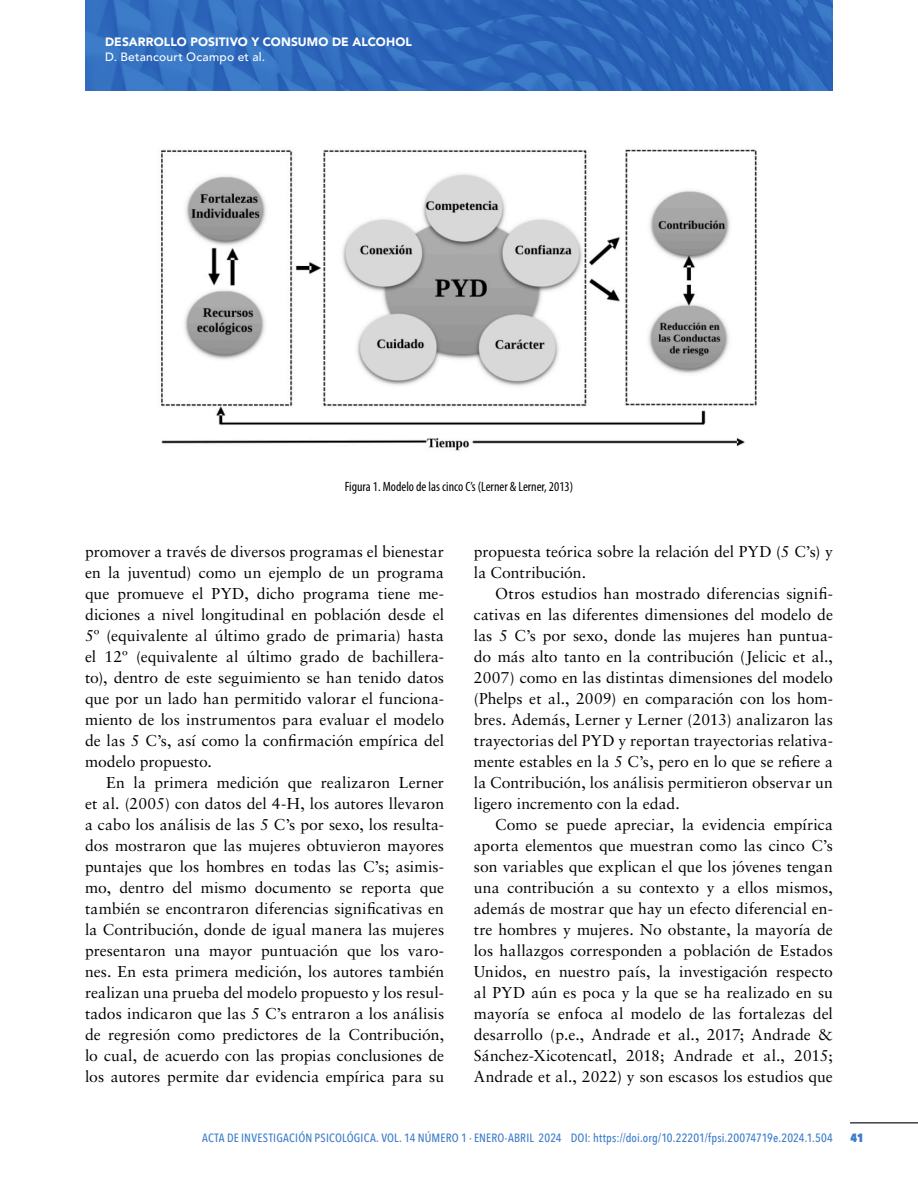
<style>
.page{position:relative;width:918px;height:1188px;background:#fff}
.page>*{position:absolute;margin:0;border:0;box-sizing:border-box;transform-origin:0 0}
.TEXTO{font:15.75px/21px "Sabon LT Std";color:#000;text-align:justify}
.figuras{font:condensed 13.5px "Myriad Pro";color:#000}
.t1{font:500 12px "Avenir Next Condensed";letter-spacing:.015em;color:#3c7cc9}
.t2{font:900 12px "Avenir LT Std";letter-spacing:.01em;color:#fff}
.t3{font:500 12px "Avenir LT Std";letter-spacing:.025em;color:#fff}
.t4{font:800 12px "Avenir Next Condensed";color:#3c7cc9}
</style>
<div class="page">
<img style="left:85px;top:0;width:748px;height:91px">
<hr style="left:850px;top:1122px;width:68px;height:1px;background:#000">
<img style="left:161px;top:149px;width:596px;height:302px">
<p class="t2" style="left:105px;top:35px;width:308px">DESARROLLO POSITIVO Y CONSUMO DE ALCOHOL</p>
<p class="t3" style="left:105px;top:50px;width:162px">D. Betancourt Ocampo et al.</p>
<p class="figuras" style="left:345px;top:479px;width:230px">Figura 1. Modelo de las cinco C’s (Lerner &amp; Lerner, 2013)</p>
<p class="TEXTO" style="left:85px;top:541px;width:361px">promover a través de diversos programas el bienestar en la juventud) como un ejemplo de un programa que promueve el PYD, dicho programa tiene me&shy;diciones a nivel longitudinal en población desde el 5º (equivalente al último grado de primaria) hasta el 12º (equivalente al último grado de bachillera&shy;to), dentro de este seguimiento se han tenido datos que por un lado han permitido valorar el funciona&shy;miento de los instrumentos para evaluar el modelo de las 5 C’s, así como la confirmación empírica del modelo propuesto.</p>
<p class="TEXTO" style="left:85px;top:772px;width:361px;text-indent:21px">En la primera medición que realizaron Lerner et al. (2005) con datos del 4-H, los autores llevaron a cabo los análisis de las 5 C’s por sexo, los resulta&shy;dos mostraron que las mujeres obtuvieron mayores puntajes que los hombres en todas las C’s; asimis&shy;mo, dentro del mismo documento se reporta que también se encontraron diferencias significativas en la Contribución, donde de igual manera las mujeres presentaron una mayor puntuación que los varo&shy;nes. En esta primera medición, los autores también realizan una prueba del modelo propuesto y los resul&shy;tados indicaron que las 5 C’s entraron a los análisis de regresión como predictores de la Contribución, lo cual, de acuerdo con las propias conclusiones de los autores permite dar evidencia empírica para su</p>
<p class="TEXTO" style="left:474px;top:541px;width:361px">propuesta teórica sobre la relación del PYD (5 C’s) y la Contribución.</p>
<p class="TEXTO" style="left:474px;top:583px;width:361px;text-indent:21px">Otros estudios han mostrado diferencias signifi&shy;cativas en las diferentes dimensiones del modelo de las 5 C’s por sexo, donde las mujeres han puntua&shy;do más alto tanto en la contribución (Jelicic et al., 2007) como en las distintas dimensiones del modelo (Phelps et al., 2009) en comparación con los hom&shy;bres. Además, Lerner y Lerner (2013) analizaron las trayectorias del PYD y reportan trayectorias relativa&shy;mente estables en la 5 C’s, pero en lo que se refiere a la Contribución, los análisis permitieron observar un ligero incremento con la edad.</p>
<p class="TEXTO" style="left:474px;top:814px;width:361px;text-indent:21px">Como se puede apreciar, la evidencia empírica aporta elementos que muestran como las cinco C’s son variables que explican el que los jóvenes tengan una contribución a su contexto y a ellos mismos, además de mostrar que hay un efecto diferencial en&shy;tre hombres y mujeres. No obstante, la mayoría de los hallazgos corresponden a población de Estados Unidos, en nuestro país, la investigación respecto al PYD aún es poca y la que se ha realizado en su mayoría se enfoca al modelo de las fortalezas del desarrollo (p.e., Andrade et al., 2017; Andrade &amp; Sánchez-Xicotencatl, 2018; Andrade et al., 2015; Andrade et al., 2022) y son escasos los estudios que</p>
<p class="t1" style="left:202px;top:1130px;width:632px">ACTA DE INVESTIGACIÓN PSICOLÓGICA. VOL. 14 NÚMERO 1 · ENERO-ABRIL 2024 DOI: https://doi.org/10.22201/fpsi.20074719e.2024.1.504</p>
<p class="t4" style="left:850px;top:1130px;width:15px">41</p>
</div>
